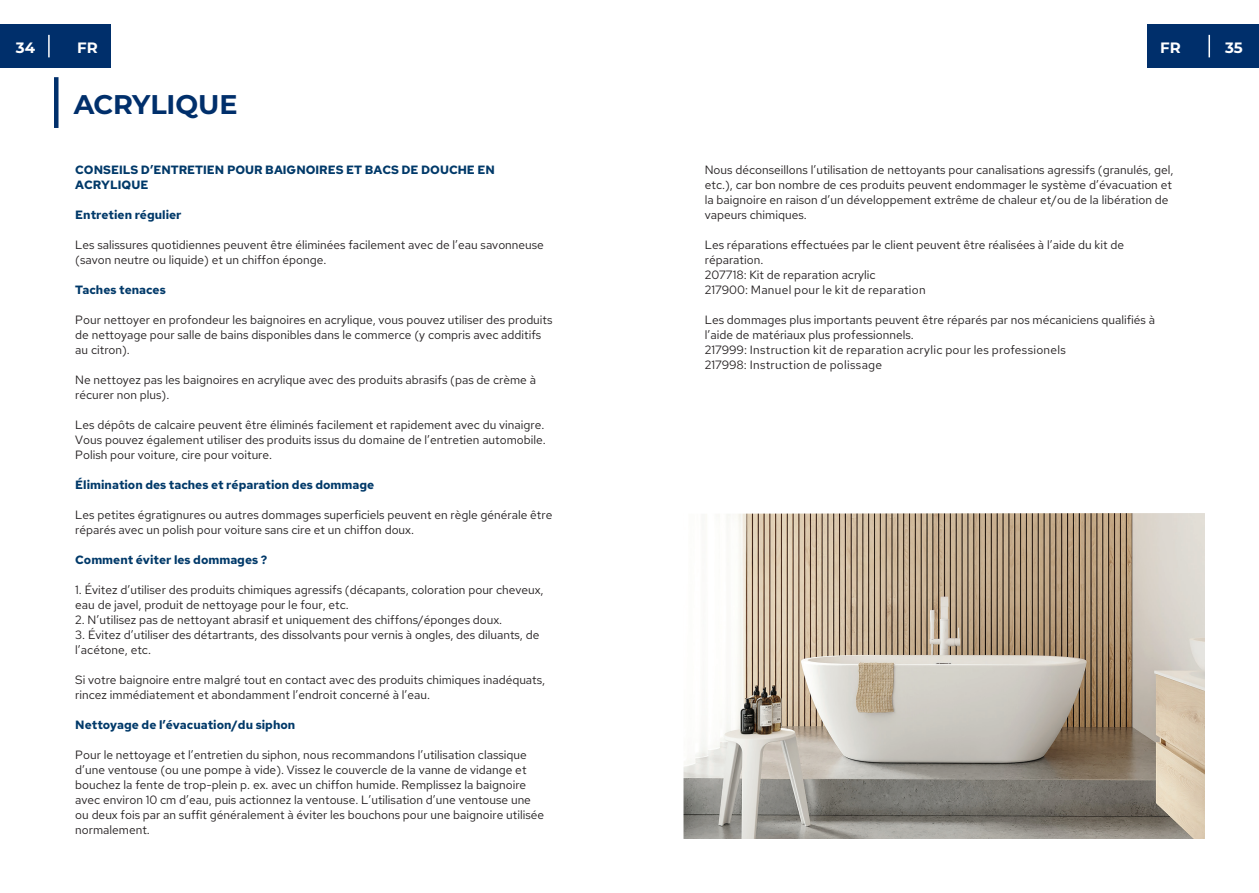
<style>
.page{position:relative;width:1259px;height:893px;background:#fff}
.page>*{position:absolute;margin:0;border:0;box-sizing:border-box;transform-origin:0 0}
.t1{font:700 27px "Montserrat";letter-spacing:-.01em;color:#002f6b}
.t2{font:700 15px "Montserrat";color:#fff}
.t3{font:12px/15px "Red Hat Text";color:#231f20}
.t4{font:700 12px/15px "Red Hat Text";color:#003969}
</style>
<div class="page">
<div style="left:1147px;top:24px;width:112px;height:44px;background:#002f6b"></div>
<div style="left:0;top:24px;width:111px;height:44px;background:#002f6b"></div>
<hr style="left:1208px;top:35px;width:2px;height:22px;background:#fff">
<hr style="left:48px;top:35px;width:2px;height:22px;background:#fff">
<hr style="left:54px;top:77px;width:4px;height:51px;background:#002f6b">
<img style="left:683px;top:513px;width:522px;height:326px">
<p class="t2" style="left:16px;top:37px;width:21px">34</p>
<p class="t2" style="left:77px;top:37px;width:22px">FR</p>
<p class="t2" style="left:1160px;top:37px;width:22px">FR</p>
<p class="t2" style="left:1225px;top:37px;width:19px">35</p>
<h1 class="t1" style="left:74px;top:85px;width:165px">ACRYLIQUE</h1>
<p class="t4" style="left:75px;top:162px;width:421px">CONSEILS D’ENTRETIEN POUR BAIGNOIRES ET BACS DE DOUCHE EN<br>ACRYLIQUE</p>
<p class="t4" style="left:75px;top:207px;width:108px">Entretien régulier</p>
<p class="t3" style="left:75px;top:237px;width:470px">Les salissures quotidiennes peuvent être éliminées facilement avec de l’eau savonneuse (savon neutre ou liquide) et un chiffon éponge.</p>
<p class="t4" style="left:75px;top:282px;width:92px">Taches tenaces</p>
<p class="t3" style="left:75px;top:312px;width:479px">Pour nettoyer en profondeur les baignoires en acrylique, vous pouvez utiliser des produits de nettoyage pour salle de bains disponibles dans le commerce (y compris avec additifs au citron).</p>
<p class="t3" style="left:75px;top:372px;width:462px">Ne nettoyez pas les baignoires en acrylique avec des produits abrasifs (pas de crème à récurer non plus).</p>
<p class="t3" style="left:75px;top:417px;width:472px">Les dépôts de calcaire peuvent être éliminés facilement et rapidement avec du vinaigre.<br>Vous pouvez également utiliser des produits issus du domaine de l’entretien automobile.<br>Polish pour voiture, cire pour voiture.</p>
<p class="t4" style="left:75px;top:477px;width:300px">Élimination des taches et réparation des dommage</p>
<p class="t3" style="left:75px;top:507px;width:478px">Les petites égratignures ou autres dommages superficiels peuvent en règle générale être réparés avec un polish pour voiture sans cire et un chiffon doux.</p>
<p class="t4" style="left:75px;top:552px;width:193px">Comment éviter les dommages ?</p>
<p class="t3" style="left:75px;top:582px;width:470px">1. Évitez d’utiliser des produits chimiques agressifs (décapants, coloration pour cheveux, eau de javel, produit de nettoyage pour le four, etc.</p>
<p class="t3" style="left:75px;top:612px;width:428px">2. N’utilisez pas de nettoyant abrasif et uniquement des chiffons/éponges doux.</p>
<p class="t3" style="left:75px;top:627px;width:466px">3. Évitez d’utiliser des détartrants, des dissolvants pour vernis à ongles, des diluants, de l’acétone, etc.</p>
<p class="t3" style="left:75px;top:672px;width:471px">Si votre baignoire entre malgré tout en contact avec des produits chimiques inadéquats, rincez immédiatement et abondamment l’endroit concerné à l’eau.</p>
<p class="t4" style="left:75px;top:717px;width:221px">Nettoyage de l’évacuation/du siphon</p>
<p class="t3" style="left:75px;top:747px;width:470px">Pour le nettoyage et l’entretien du siphon, nous recommandons l’utilisation classique d’une ventouse (ou une pompe à vide). Vissez le couvercle de la vanne de vidange et bouchez la fente de trop-plein p. ex. avec un chiffon humide. Remplissez la baignoire avec environ 10 cm d’eau, puis actionnez la ventouse. L’utilisation d’une ventouse une ou deux fois par an suffit généralement à éviter les bouchons pour une baignoire utilisée normalement.</p>
<p class="t3" style="left:705px;top:162px;width:470px">Nous déconseillons l’utilisation de nettoyants pour canalisations agressifs (granulés, gel, etc.), car bon nombre de ces produits peuvent endommager le système d’évacuation et la baignoire en raison d’un développement extrême de chaleur et/ou de la libération de vapeurs chimiques.</p>
<p class="t3" style="left:705px;top:237px;width:421px">Les réparations effectuées par le client peuvent être réalisées à l’aide du kit de réparation.<br>207718: Kit de reparation acrylic<br>217900: Manuel pour le kit de reparation</p>
<p class="t3" style="left:705px;top:312px;width:452px">Les dommages plus importants peuvent être réparés par nos mécaniciens qualifiés à l’aide de matériaux plus professionnels.<br>217999: Instruction kit de reparation acrylic pour les professionels<br>217998: Instruction de polissage</p>
</div>
